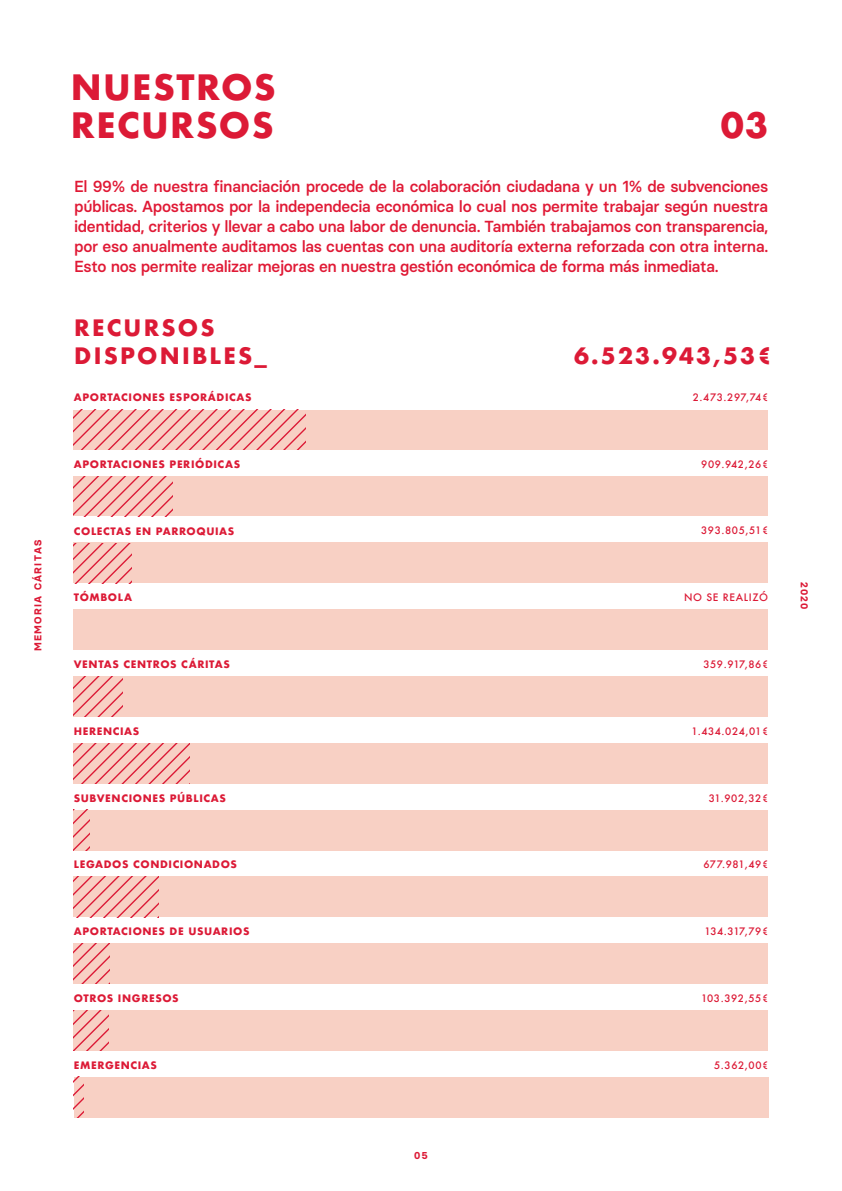
<style>
.page{position:relative;width:842px;height:1191px;background:#fff}
.page>*{position:absolute;margin:0;border:0;box-sizing:border-box;transform-origin:0 0}
.t1{font:700 34px "Futura";letter-spacing:.04em;color:#dc1a36}
.t2{font:700 22px "Futura";letter-spacing:.1em;color:#dc1a36}
.t3{font:500 16px/20px "Basier Circle";letter-spacing:-.02em;color:#e01935;text-align:justify}
.t4{font:700 10px "Futura";letter-spacing:.06em;color:#dc1a36}
.t5{font:500 10px "Futura";letter-spacing:.06em;color:#dc1a36}
.t6{font:700 10px "Basier Circle";letter-spacing:.13em;color:#dc1a36}
</style>
<div class="page">
<div style="left:74px;top:543px;width:694px;height:40px;background:#f8d0c4"></div>
<svg style="left:74px;top:543px;width:58px;height:40px"></svg>
<div style="left:74px;top:410px;width:694px;height:39px;background:#f8d0c4"></div>
<svg style="left:74px;top:410px;width:231px;height:39px"></svg>
<div style="left:74px;top:476px;width:694px;height:40px;background:#f8d0c4"></div>
<svg style="left:74px;top:476px;width:98px;height:40px"></svg>
<div style="left:74px;top:743px;width:694px;height:40px;background:#f8d0c4"></div>
<svg style="left:74px;top:743px;width:115px;height:40px"></svg>
<div style="left:74px;top:676px;width:694px;height:40px;background:#f8d0c4"></div>
<svg style="left:74px;top:676px;width:49px;height:40px"></svg>
<div style="left:74px;top:609px;width:694px;height:41px;background:#f8d0c4"></div>
<div style="left:74px;top:810px;width:694px;height:40px;background:#f8d0c4"></div>
<svg style="left:74px;top:810px;width:15px;height:40px"></svg>
<div style="left:74px;top:876px;width:694px;height:41px;background:#f8d0c4"></div>
<svg style="left:74px;top:876px;width:84px;height:41px"></svg>
<div style="left:74px;top:943px;width:694px;height:40px;background:#f8d0c4"></div>
<svg style="left:74px;top:943px;width:36px;height:40px"></svg>
<div style="left:74px;top:1010px;width:694px;height:40px;background:#f8d0c4"></div>
<svg style="left:74px;top:1010px;width:35px;height:40px"></svg>
<div style="left:74px;top:1076px;width:694px;height:41px;background:#f8d0c4"></div>
<svg style="left:74px;top:1076px;width:9px;height:41px"></svg>
<p class="t6" style="left:32px;top:651px;width:113px;rotate:-90deg">MEMORIA CÁRITAS</p>
<p class="t1" style="left:71px;top:63px;width:206px">NUESTROS</p>
<p class="t1" style="left:71px;top:101px;width:204px">RECURSOS</p>
<p class="t1" style="left:721px;top:101px;width:49px">03</p>
<p class="t3" style="left:74px;top:176px;width:696px">El 99% de nuestra financiación procede de la colaboración ciudadana y un 1% de subvenciones públicas. Apostamos por la independecia económica lo cual nos permite trabajar según nuestra identidad, criterios y llevar a cabo una labor de denuncia. También trabajamos con transparencia, por eso anualmente auditamos las cuentas con una auditoría externa reforzada con otra interna.<br>Esto nos permite realizar mejoras en nuestra gestión económica de forma más inmediata.</p>
<p class="t2" style="left:74px;top:311px;width:142px">RECURSOS</p>
<p class="t2" style="left:74px;top:339px;width:194px">DISPONIBLES_</p>
<p class="t2" style="left:574px;top:339px;width:200px">6.523.943,53€</p>
<p class="t4" style="left:74px;top:390px;width:179px">APORTACIONES ESPORÁDICAS</p>
<p class="t5" style="left:693px;top:391px;width:77px">2.473.297,74€</p>
<p class="t4" style="left:74px;top:457px;width:168px">APORTACIONES PERIÓDICAS</p>
<p class="t5" style="left:701px;top:457px;width:68px">909.942,26€</p>
<p class="t4" style="left:74px;top:523px;width:162px">COLECTAS EN PARROQUIAS</p>
<p class="t5" style="left:701px;top:524px;width:68px">393.805,51€</p>
<p class="t4" style="left:74px;top:590px;width:60px">TÓMBOLA</p>
<p class="t5" style="left:684px;top:591px;width:85px">NO SE REALIZÓ</p>
<p class="t4" style="left:74px;top:657px;width:158px">VENTAS CENTROS CÁRITAS</p>
<p class="t5" style="left:703px;top:657px;width:66px">359.917,86€</p>
<p class="t4" style="left:74px;top:724px;width:67px">HERENCIAS</p>
<p class="t5" style="left:692px;top:724px;width:78px">1.434.024,01€</p>
<p class="t4" style="left:74px;top:790px;width:154px">SUBVENCIONES PÚBLICAS</p>
<p class="t5" style="left:709px;top:791px;width:61px">31.902,32€</p>
<p class="t4" style="left:74px;top:857px;width:165px">LEGADOS CONDICIONADOS</p>
<p class="t5" style="left:703px;top:857px;width:66px">677.981,49€</p>
<p class="t4" style="left:74px;top:924px;width:177px">APORTACIONES DE USUARIOS</p>
<p class="t5" style="left:704px;top:924px;width:65px">134.317,79€</p>
<p class="t4" style="left:74px;top:990px;width:106px">OTROS INGRESOS</p>
<p class="t5" style="left:701px;top:991px;width:69px">103.392,55€</p>
<p class="t4" style="left:74px;top:1057px;width:85px">EMERGENCIAS</p>
<p class="t5" style="left:714px;top:1058px;width:56px">5.362,00€</p>
<p class="t6" style="left:811px;top:581px;width:29px;rotate:90deg">2020</p>
<p class="t6" style="left:414px;top:1149px;width:15px">05</p>
</div>
